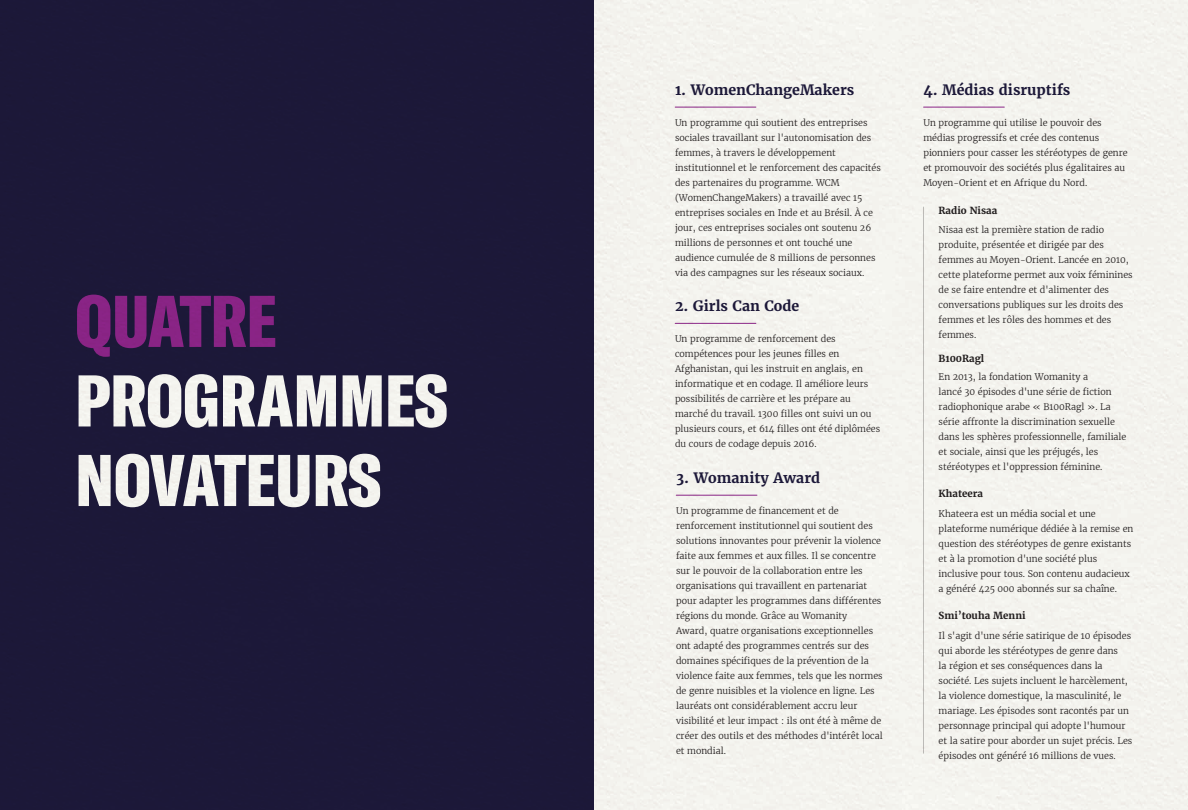
<style>
.page{position:relative;width:1188px;height:810px;background:#fff}
.page>*{position:absolute;margin:0;border:0;box-sizing:border-box;transform-origin:0 0}
.t1{font:900 extra-condensed 72px "GT America";color:#fff}
.t2{font:900 extra-condensed 72px "GT America";color:#90268f}
.t3{font:700 14.25px "Merriweather";color:#1e1a3d}
.t4{font:700 9.75px "Merriweather";color:#231f20}
.t5{font:300 9px/15px "Merriweather";color:#231f20}
</style>
<div class="page">
<img style="left:0;top:0;width:1188px;height:810px">
<p class="t2" style="left:75px;top:277px;width:203px">QUATRE</p>
<p class="t1" style="left:75px;top:357px;width:374px">PROGRAMMES</p>
<p class="t1" style="left:75px;top:436px;width:307px">NOVATEURS</p>
<p class="t3" style="left:675px;top:81px;width:181px">1. WomenChangeMakers</p>
<p class="t3" style="left:923px;top:81px;width:148px">4. Médias disruptifs</p>
<p class="t5" style="left:675px;top:115px;width:207px">Un programme qui soutient des entreprises sociales travaillant sur l'autonomisation des femmes, à travers le développement institutionnel et le renforcement des capacités des partenaires du programme. WCM (WomenChangeMakers) a travaillé avec 15 entreprises sociales en Inde et au Brésil. À ce jour, ces entreprises sociales ont soutenu 26 millions de personnes et ont touché une audience cumulée de 8 millions de personnes via des campagnes sur les réseaux sociaux.</p>
<p class="t5" style="left:923px;top:115px;width:206px">Un programme qui utilise le pouvoir des médias progressifs et crée des contenus pionniers pour casser les stéréotypes de genre et promouvoir des sociétés plus égalitaires au Moyen-Orient et en Afrique du Nord.</p>
<p class="t4" style="left:939px;top:204px;width:60px">Radio Nisaa</p>
<p class="t5" style="left:939px;top:222px;width:196px">Nisaa est la première station de radio produite, présentée et dirigée par des femmes au Moyen-Orient. Lancée en 2010, cette plateforme permet aux voix féminines de se faire entendre et d'alimenter des conversations publiques sur les droits des femmes et les rôles des hommes et des femmes.</p>
<p class="t3" style="left:675px;top:297px;width:126px">2. Girls Can Code</p>
<p class="t5" style="left:675px;top:331px;width:207px">Un programme de renforcement des compétences pour les jeunes filles en Afghanistan, qui les instruit en anglais, en informatique et en codage. Il améliore leurs possibilités de carrière et les prépare au marché du travail. 1300 filles ont suivi un ou plusieurs cours, et 614 filles ont été diplômées du cours de codage depuis 2016.</p>
<p class="t4" style="left:939px;top:352px;width:47px">B100Ragl</p>
<p class="t5" style="left:939px;top:369px;width:189px">En 2013, la fondation Womanity a<br>lancé 30 épisodes d'une série de fiction radiophonique arabe « B100Ragl ». La série affronte la discrimination sexuelle dans les sphères professionnelle, familiale et sociale, ainsi que les préjugés, les stéréotypes et l'oppression féminine.</p>
<p class="t3" style="left:676px;top:469px;width:146px">3. Womanity Award</p>
<p class="t5" style="left:676px;top:503px;width:208px">Un programme de financement et de renforcement institutionnel qui soutient des solutions innovantes pour prévenir la violence faite aux femmes et aux filles. Il se concentre sur le pouvoir de la collaboration entre les organisations qui travaillent en partenariat pour adapter les programmes dans différentes régions du monde. Grâce au Womanity<br>Award, quatre organisations exceptionnelles ont adapté des programmes centrés sur des domaines spécifiques de la prévention de la violence faite aux femmes, tels que les normes de genre nuisibles et la violence en ligne. Les lauréats ont considérablement accru leur visibilité et leur impact : ils ont été à même de créer des outils et des méthodes d'intérêt local et mondial.</p>
<p class="t4" style="left:939px;top:487px;width:46px">Khateera</p>
<p class="t5" style="left:939px;top:506px;width:196px">Khateera est un média social et une plateforme numérique dédiée à la remise en question des stéréotypes de genre existants et à la promotion d'une société plus inclusive pour tous. Son contenu audacieux a généré 425 000 abonnés sur sa chaîne.</p>
<p class="t5" style="left:939px;top:628px;width:195px">Il s'agit d'une série satirique de 10 épisodes qui aborde les stéréotypes de genre dans<br>la région et ses conséquences dans la société. Les sujets incluent le harcèlement, la violence domestique, la masculinité, le mariage. Les épisodes sont racontés par un personnage principal qui adopte l'humour et la satire pour aborder un sujet précis. Les épisodes ont généré 16 millions de vues.</p>
<p class="t4" style="left:939px;top:609px;width:89px">Smi’touha Menni</p>
</div>
